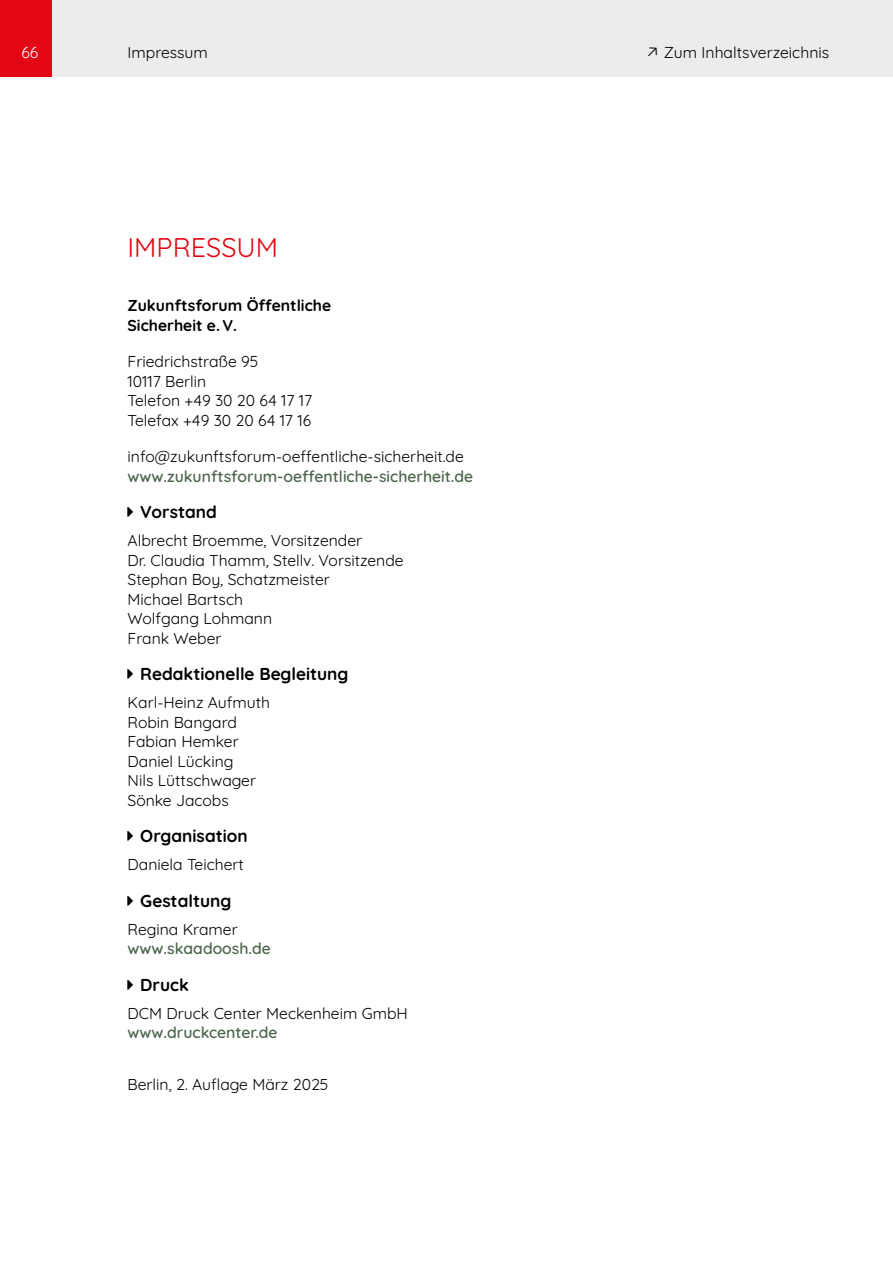
<style>
.page{position:relative;width:893px;height:1263px;background:#fff}
.page>*{position:absolute;margin:0;border:0;box-sizing:border-box;transform-origin:0 0}
.H1_ohne_Nummerierung{font:27px "Quicksand";color:#e30613}
.t1{font:700 17.25px "Quicksand";color:#000}
.p_ohne_Abstand{font:15.75px "Quicksand";color:#000}
.p_ohne_Abstand-2{font:600 15.75px "Quicksand";color:#4d674d}
.p_links{font:700 15.75px/19.5px "Quicksand";color:#000}
.p_rechts{font:15.75px "Quicksand";color:#000}
.p_links-2{font:15.75px "Quicksand";color:#000}
.p_Spaltenspanne_ohne_Abstand{font:15.75px "Quicksand";color:#000}
.t2{font:15.75px "Quicksand";color:#fff}
.s1{font-family:"Fira Sans";font-weight:300;font-size:18px}
</style>
<div class="page">
<div style="left:0;top:0;width:893px;height:77px;background:#ececea"></div>
<div style="left:0;top:0;width:51px;height:77px;background:#e30613"></div>
<p class="t2" style="left:21px;top:40px;width:18px">66</p>
<p class="p_ohne_Abstand" style="left:128px;top:40px;width:82px">Impressum</p>
<h1 class="H1_ohne_Nummerierung" style="left:128px;top:226px;width:152px">IMPRESSUM</h1>
<p class="p_links" style="left:128px;top:294px;width:205px">Zukunftsforum Öffentliche<br>Sicherheit e. V.</p>
<p class="p_ohne_Abstand" style="left:128px;top:349px;width:132px">Friedrichstraße 95</p>
<p class="p_ohne_Abstand" style="left:128px;top:369px;width:80px">10117 Berlin</p>
<p class="p_ohne_Abstand" style="left:128px;top:388px;width:186px">Telefon +49 30 20 64 17 17</p>
<p class="p_links-2" style="left:128px;top:408px;width:185px">Telefax +49 30 20 64 17 16</p>
<p class="p_ohne_Abstand" style="left:128px;top:444px;width:338px">info@zukunftsforum-oeffentliche-sicherheit.de</p>
<p class="p_ohne_Abstand-2" style="left:128px;top:464px;width:347px">www.zukunftsforum-oeffentliche-sicherheit.de</p>
<p class="t1" style="left:140px;top:499px;width:78px">Vorstand</p>
<p class="p_ohne_Abstand" style="left:128px;top:528px;width:236px">Albrecht Broemme, Vorsitzender</p>
<p class="p_ohne_Abstand" style="left:128px;top:548px;width:278px">Dr. Claudia Thamm, Stellv. Vorsitzende</p>
<p class="p_ohne_Abstand" style="left:128px;top:567px;width:204px">Stephan Boy, Schatzmeister</p>
<p class="p_ohne_Abstand" style="left:128px;top:587px;width:117px">Michael Bartsch</p>
<p class="p_ohne_Abstand" style="left:128px;top:606px;width:146px">Wolfgang Lohmann</p>
<p class="p_ohne_Abstand" style="left:128px;top:626px;width:95px">Frank Weber</p>
<p class="t1" style="left:140px;top:661px;width:210px">Redaktionelle Begleitung</p>
<p class="p_ohne_Abstand" style="left:128px;top:691px;width:144px">Karl-Heinz Aufmuth</p>
<p class="p_ohne_Abstand" style="left:128px;top:710px;width:111px">Robin Bangard</p>
<p class="p_ohne_Abstand" style="left:128px;top:730px;width:113px">Fabian Hemker</p>
<p class="p_ohne_Abstand" style="left:128px;top:749px;width:108px">Daniel Lücking</p>
<p class="p_ohne_Abstand" style="left:128px;top:769px;width:130px">Nils Lüttschwager</p>
<p class="p_ohne_Abstand" style="left:128px;top:788px;width:103px">Sönke Jacobs</p>
<p class="t1" style="left:140px;top:823px;width:109px">Organisation</p>
<p class="p_Spaltenspanne_ohne_Abstand" style="left:128px;top:853px;width:118px">Daniela Teichert</p>
<p class="t1" style="left:140px;top:887px;width:93px">Gestaltung</p>
<p class="p_ohne_Abstand" style="left:128px;top:917px;width:112px">Regina Kramer</p>
<p class="p_ohne_Abstand-2" style="left:128px;top:937px;width:145px">www.skaadoosh.de</p>
<p class="t1" style="left:140px;top:971px;width:50px">Druck</p>
<p class="p_ohne_Abstand" style="left:128px;top:1001px;width:282px">DCM Druck Center Meckenheim GmbH</p>
<p class="p_ohne_Abstand-2" style="left:128px;top:1021px;width:152px">www.druckcenter.de</p>
<p class="p_ohne_Abstand" style="left:128px;top:1072px;width:203px">Berlin, 2. Auflage März 2025</p>
<p class="p_rechts" style="left:645px;top:40px;width:185px"><span class="s1">↗</span> Zum Inhaltsverzeichnis</p>
</div>
